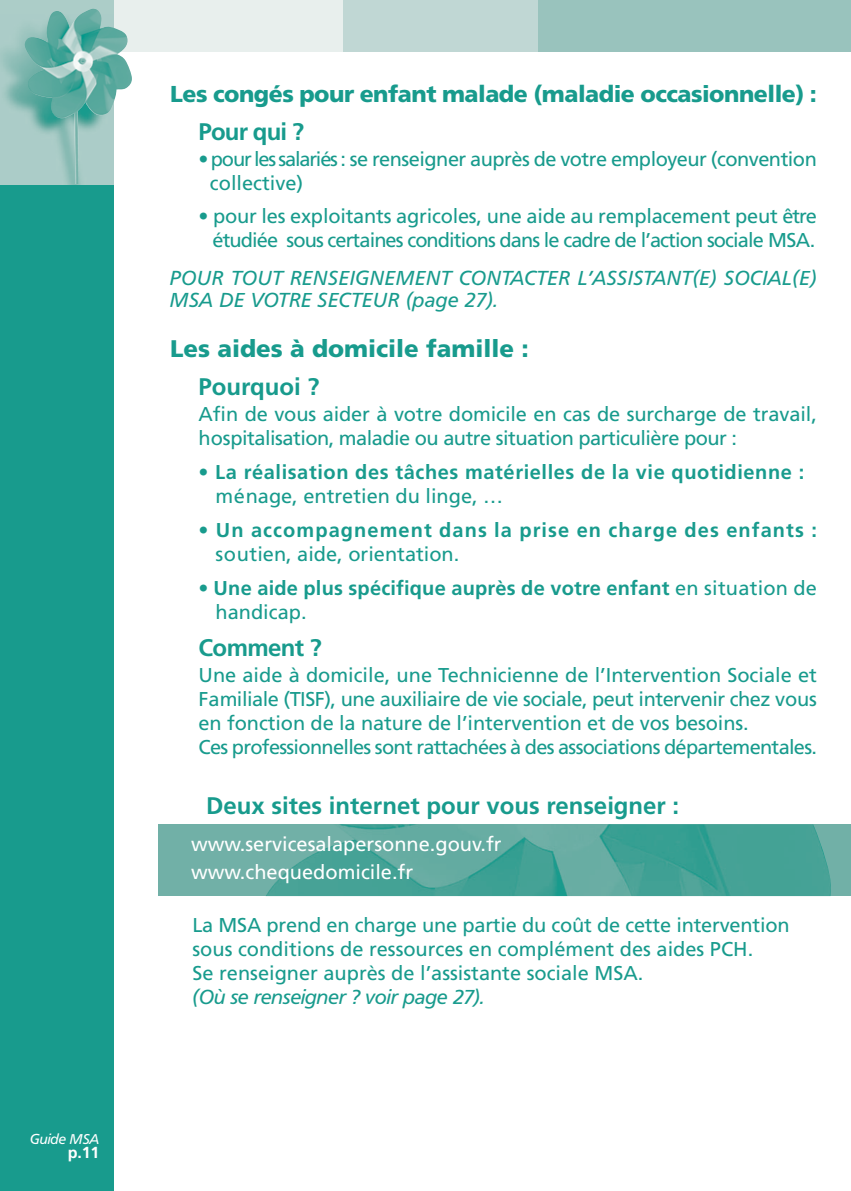
<style>
.page{position:relative;width:851px;height:1191px;background:#fff}
.page>*{position:absolute;margin:0;border:0;box-sizing:border-box;transform-origin:0 0}
.t1{font:700 24px "Frutiger";color:#189b8d}
.t2{font:900 24px "Frutiger";color:#189b8d}
.t3{font:700 24px "Frutiger";letter-spacing:-.025em;color:#189b8d}
.t4{font:900 23px "Frutiger";letter-spacing:-.02em;color:#189b8d}
.t5{font:20px/24px "Frutiger";letter-spacing:-.01em;color:#189b8d}
.t6{font:20px/24px "Frutiger";letter-spacing:-.045em;color:#189b8d;text-align:right}
.t7{font:italic 20px/22px "Frutiger BQ";letter-spacing:.025em;color:#189b8d}
.t8{font:700 20px/24px "Frutiger";letter-spacing:.03em;color:#189b8d}
.t9{font:700 20px/24px "Frutiger";letter-spacing:.055em;color:#189b8d}
.t10{font:700 20px/24px "Frutiger";letter-spacing:.01em;color:#189b8d}
.t11{font:20px/28px "Frutiger";color:#fff}
.t12{font:italic 20px "Frutiger BQ";color:#189b8d}
.t13{font:700 16px "Frutiger";color:#fff}
.t14{font:italic 14px "Frutiger BQ";color:#fff}
.s1{font-weight:400}
</style>
<div class="page">
<div style="left:159px;top:824px;width:691px;height:72px;background:#71b0a7"></div>
<img style="left:266px;top:824px;width:565px;height:72px">
<div style="left:109px;top:0;width:241px;height:51px;background:#e8efed"></div>
<div style="left:0;top:1px;width:113px;height:1190px;background:#189b8d"></div>
<div style="left:343px;top:0;width:208px;height:51px;background:#c0d7d4"></div>
<div style="left:538px;top:0;width:312px;height:51px;background:#99c3bd"></div>
<svg style="left:0;top:0;width:113px;height:185px;fill:#abccc8"></svg>
<img style="left:25px;top:9px;width:107px;height:175px">
<p class="t14" style="left:30px;top:1133px;width:71px">Guide MSA</p>
<p class="t13" style="left:68px;top:1145px;width:33px">p.11</p>
<p class="t4" style="left:170px;top:85px;width:648px">Les congés pour enfant malade (maladie occasionnelle) :</p>
<p class="t1" style="left:198px;top:122px;width:107px">Pour qui ?</p>
<p class="t5" style="left:210px;top:148px;width:608px;text-indent:-11px">• pour les salariés : se renseigner auprès de votre employeur (convention collective)</p>
<p class="t6" style="left:198px;top:206px;width:619px">• pour les exploitants agricoles, une aide au remplacement peut être étudiée sous certaines conditions dans le cadre de l’action sociale MSA.</p>
<p class="t7" style="left:170px;top:268px;width:648px">POUR TOUT RENSEIGNEMENT CONTACTER L’ASSISTANT(E) SOCIAL(E)<br>MSA DE VOTRE SECTEUR (page 27).</p>
<p class="t2" style="left:170px;top:338px;width:360px">Les aides à domicile famille :</p>
<p class="t1" style="left:198px;top:377px;width:122px">Pourquoi ?</p>
<p class="t5" style="left:198px;top:403px;width:619px">Afin de vous aider à votre domicile en cas de surcharge de travail, hospitalisation, maladie ou autre situation particulière pour :</p>
<p class="t8" style="left:215px;top:461px;width:590px;text-indent:-17px"><span class="s1">•</span> La réalisation des tâches matérielles de la vie quotidienne : <span class="s1">ménage, entretien du linge, …</span></p>
<p class="t9" style="left:215px;top:519px;width:602px;text-indent:-17px"><span class="s1">•</span> Un accompagnement dans la prise en charge des enfants : <span class="s1">soutien, aide, orientation.</span></p>
<p class="t10" style="left:215px;top:577px;width:602px;text-indent:-17px"><span class="s1">•</span> Une aide plus spécifique auprès de votre enfant <span class="s1">en situation de handicap.</span></p>
<p class="t3" style="left:198px;top:638px;width:125px">Comment ?</p>
<p class="t5" style="left:198px;top:664px;width:620px">Une aide à domicile, une Technicienne de l’Intervention Sociale et Familiale (TISF), une auxiliaire de vie sociale, peut intervenir chez vous en fonction de la nature de l’intervention et de vos besoins.<br>Ces professionnelles sont rattachées à des associations départementales.</p>
<p class="t1" style="left:206px;top:795px;width:474px">Deux sites internet pour vous renseigner :</p>
<p class="t11" style="left:191px;top:831px;width:312px">www.servicesalapersonne.gouv.fr www.chequedomicile.fr</p>
<p class="t5" style="left:192px;top:914px;width:598px">La MSA prend en charge une partie du coût de cette intervention sous conditions de ressources en complément des aides PCH.<br>Se renseigner auprès de l’assistante sociale MSA.</p>
<p class="t12" style="left:192px;top:988px;width:293px">(Où se renseigner ? voir page 27).</p>
</div>
